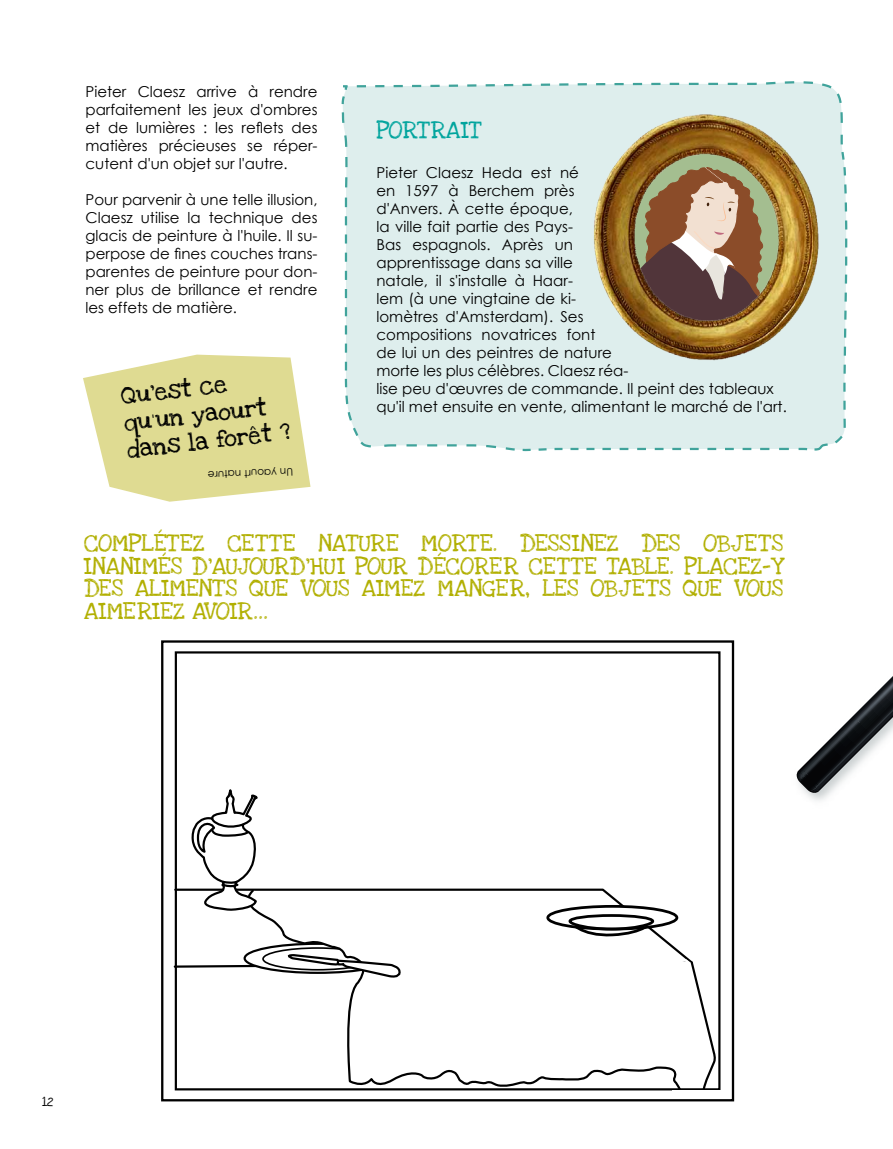
<style>
.page{position:relative;width:893px;height:1149px;background:#fff}
.page>*{position:absolute;margin:0;border:0;box-sizing:border-box;transform-origin:0 0}
.t1{font:18px/22.5px "Love Ya Like A Sister";color:#b1af00;text-align:justify}
.t2{font:18px/26.8px "Love Ya Like A Sister";color:#000}
.t3{font:18px "Love Ya Like A Sister";color:#00a49d}
.t4{font:15px/18px "Century Gothic";color:#000;text-align:justify}
.t5{font:10.5px "Century Gothic";color:#000}
.t6{font:9px "Love Ya Like A Sister";color:#000}
.s1{font-family:"T Star Pro"}
</style>
<div class="page">
<svg style="left:847px;top:209px;width:1px;height:74px"></svg>
<svg style="left:341px;top:81px;width:506px;height:371px;background:#ddedec"></svg>
<svg style="left:83px;top:354px;width:227px;height:147px"></svg>
<svg style="left:173px;top:887px;width:63px;height:81px"></svg>
<svg style="left:236px;top:888px;width:480px;height:203px"></svg>
<svg style="left:548px;top:906px;width:129px;height:22px"></svg>
<div style="left:546px;top:904px;width:132px;height:26px;border:3px solid #000;border-radius:50%"></div>
<svg style="left:567px;top:912px;width:89px;height:27px"></svg>
<svg style="left:284px;top:952px;width:117px;height:37px"></svg>
<svg style="left:682px;top:957px;width:10px;height:7px"></svg>
<div style="left:175px;top:651px;width:545px;height:439px;border:2px solid #000"></div>
<div style="left:672px;top:1090px;width:55px;height:28px;background:#fff"></div>
<svg style="left:189px;top:789px;width:73px;height:122px"></svg>
<div style="left:161px;top:640px;width:573px;height:461px;border:2px solid #000"></div>
<img style="left:588px;top:97px;width:249px;height:278px">
<img style="left:804px;top:792px;width:28px;height:9px">
<svg style="left:796px;top:676px;width:97px;height:116px"></svg>
<p class="t4" style="left:86px;top:82px;width:233px">Pieter Claesz arrive à rendre parfaitement les jeux d'ombres et de lumières : les reflets des matières précieuses se réper&shy;cutent d'un objet sur l'autre.</p>
<p class="t4" style="left:86px;top:190px;width:233px">Pour parvenir à une telle illusion, Claesz utilise la technique des glacis de peinture à l'huile. Il su&shy;perpose de fines couches trans&shy;parentes de peinture pour don&shy;ner plus de brillance et rendre les effets de matière.</p>
<p class="t2" style="left:120px;top:382px;width:165px;rotate:-6deg">Qu'est ce<br>qu <span class="s1">'</span>u n yaou rt dans la forêt ?</p>
<p class="t5" style="left:293px;top:479px;width:87px;rotate:178deg">Un yaourt nature</p>
<p class="t3" style="left:376px;top:115px;width:105px">Port rait</p>
<p class="t4" style="left:376px;top:163px;width:412px;text-align:left">Pieter Claesz Heda est né<br>en 1597 à Berchem près<br>d'Anvers. À cette époque,<br>la ville fait partie des Pays-<br>Bas espagnols. Après un<br>apprentissage dans sa ville<br>natale, il s'installe à Haar-<br>lem (à une vingtaine de ki-<br>lomètres d'Amsterdam). Ses<br>compositions novatrices font<br>de lui un des peintres de nature<br>morte les plus célèbres. Claesz réa-<br>lise peu d'œuvres de commande. Il peint des tableaux qu'il met ensuite en vente, alimentant le marché de l'art.</p>
<p class="t1" style="left:84px;top:532px;width:122px">Complét ez</p>
<p class="t1" style="left:227px;top:532px;width:69px">cette</p>
<p class="t1" style="left:318px;top:532px;width:82px">nat ure</p>
<p class="t1" style="left:421px;top:532px;width:78px">mort e.</p>
<p class="t1" style="left:520px;top:532px;width:100px">Dessinez</p>
<p class="t1" style="left:641px;top:532px;width:40px">des</p>
<p class="t1" style="left:84px;top:532px;width:700px;text-indent:619px">objets inanimés d'aujourd'hui pour décorer cet t e table. Placez-y des aliments que vous aimez manger, les obj ets que vous aimeriez avoir...</p>
<p class="t6" style="left:42px;top:1094px;width:13px">12</p>
</div>
